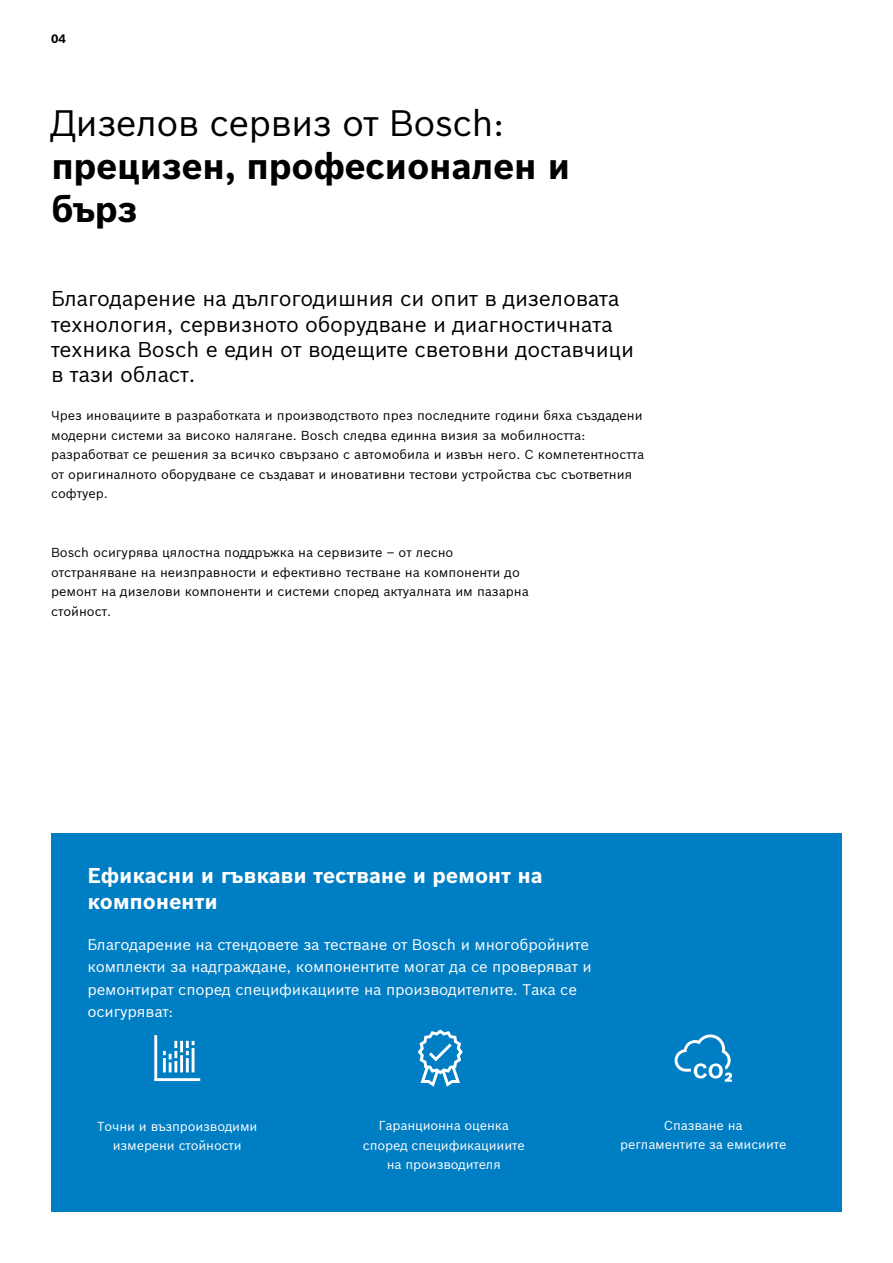
<style>
.page{position:relative;width:893px;height:1263px;background:#fff}
.page>*{position:absolute;margin:0;border:0;box-sizing:border-box;transform-origin:0 0}
.t1{font:700 36px/43.2px "Bosch Sans";letter-spacing:-.015em;color:#000}
.t2{font:36px "Bosch Sans";letter-spacing:-.02em;color:#000}
.t3{font:21px/25.3px "Bosch Sans";letter-spacing:-.01em;color:#000}
.t4{font:700 21px/25.8px "Bosch Sans";letter-spacing:-.01em;color:#fff}
.t5{font:15px/22.5px "Bosch Sans";letter-spacing:-.01em;color:#fff}
.t6{font:12.75px/19.5px "Bosch Sans";color:#000}
.t7{font:12.75px/19.4px "Bosch Sans";letter-spacing:-.01em;color:#fff;text-align:center}
.t8{font:700 12px "Bosch Sans";color:#000}
</style>
<div class="page">
<div style="left:51px;top:833px;width:791px;height:379px;background:#007ec3"></div>
<svg style="left:154px;top:1035px;width:46px;height:46px"></svg>
<svg style="left:418px;top:1029px;width:45px;height:58px"></svg>
<svg style="left:675px;top:1034px;width:57px;height:48px"></svg>
<p class="t8" style="left:51px;top:30px;width:16px">04</p>
<h1 class="t2" style="left:51px;top:99px;width:455px">Дизелов сервиз от Bosch:</h1>
<h1 class="t1" style="left:51px;top:144px;width:521px">прецизен, професионален и бърз</h1>
<h2 class="t3" style="left:51px;top:285px;width:585px">Благодарение на дългогодишния си опит в дизеловата технология, сервизното оборудване и диагностичната техника Bosch е един от водещите световни доставчици в тази област.</h2>
<p class="t6" style="left:51px;top:405px;width:595px">Чрез иновациите в разработката и производството през последните години бяха създадени модерни системи за високо налягане. Bosch следва единна визия за мобилността: разработват се решения за всичко свързано с автомобила и извън него. С компетентността от оригиналното оборудване се създават и иновативни тестови устройства със съответния софтуер.</p>
<p class="t6" style="left:51px;top:542px;width:479px">Bosch осигурява цялостна поддръжка на сервизите – от лесно отстраняване на неизправности и ефективно тестване на компоненти до ремонт на дизелови компоненти и системи според актуалната им пазарна стойност.</p>
<h2 class="t4" style="left:87px;top:862px;width:457px">Ефикасни и гъвкави тестване и ремонт на компоненти</h2>
<p class="t5" style="left:87px;top:932px;width:506px">Благодарение на стендовете за тестване от Bosch и многобройните комплекти за надграждане, компонентите могат да се проверяват и ремонтират според спецификациите на производителите. Така се осигуряват:</p>
<p class="t7" style="left:97px;top:1116px;width:162px">Точни и възпроизводими измерени стойности</p>
<p class="t7" style="left:363px;top:1115px;width:163px">Гаранционна оценка според спецификацииите на производителя</p>
<p class="t7" style="left:620px;top:1115px;width:168px">Спазване на регламентите за емисиите</p>
</div>
